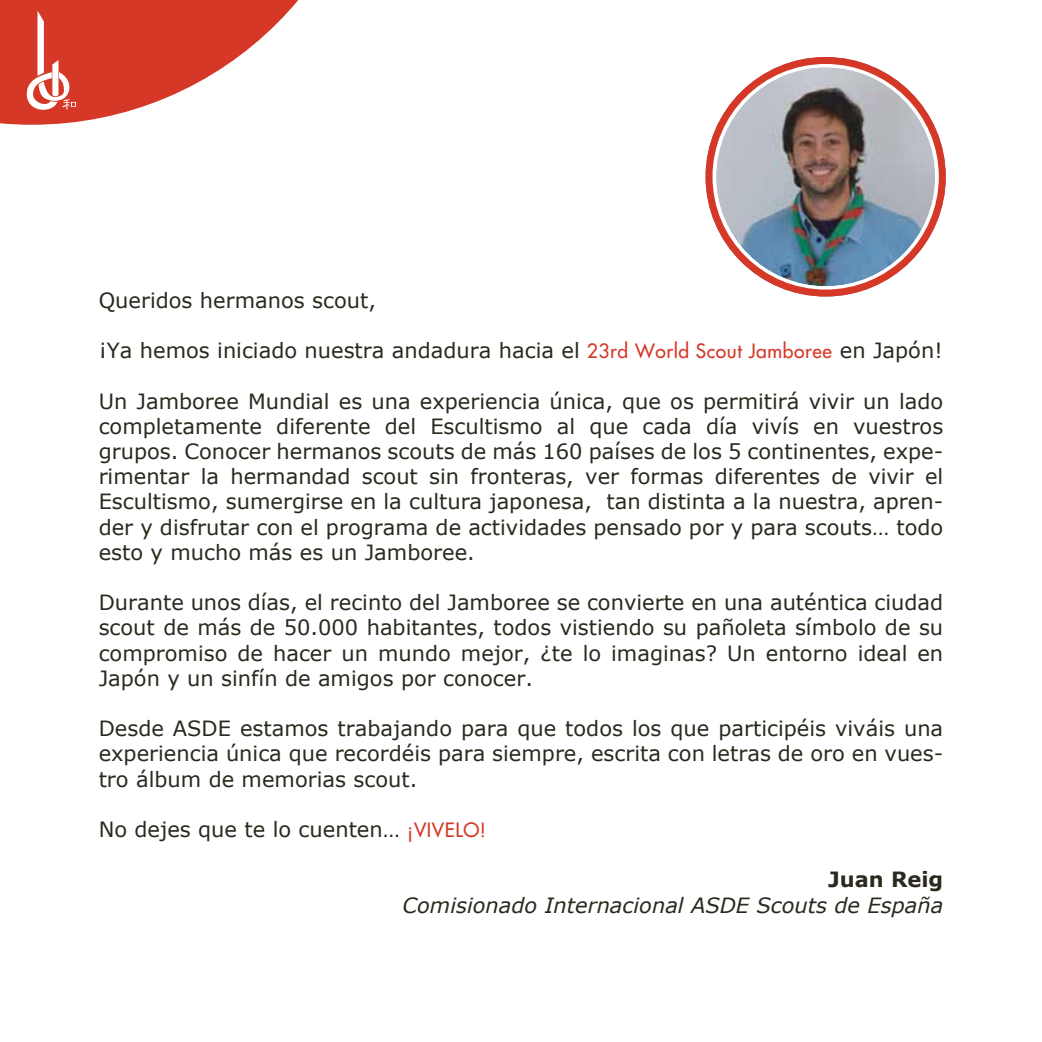
<style>
.page{position:relative;width:1042px;height:1042px;background:#fff}
.page>*{position:absolute;margin:0;border:0;box-sizing:border-box;transform-origin:0 0}
.t1{font:21px/25.2px "Verdana";color:#2b281e;text-align:justify}
.t2{font:italic 21px "Verdana";color:#2b281e}
.t3{font:700 21px "Verdana";color:#2b281e}
.s1{font-family:"Futura";font-size:19.25px;color:#d53827}
</style>
<div class="page">
<svg style="left:0;top:0;width:299px;height:125px;fill:#d53827"></svg>
<svg style="left:25px;top:11px;width:51px;height:103px"></svg>
<img style="left:713px;top:60px;width:229px;height:230px">
<div style="left:709px;top:61px;width:233px;height:232px;border:7px solid #fff;border-radius:50%"></div>
<div style="left:705px;top:57px;width:241px;height:240px;border:7px solid #d53827;border-radius:50%"></div>
<p class="t1" style="left:99px;top:288px;width:279px">Queridos hermanos scout,</p>
<p class="t1" style="left:99px;top:338px;width:845px">¡Ya hemos iniciado nuestra andadura hacia el <span class="s1">23rd World Scout Jamboree</span> en Japón!</p>
<p class="t1" style="left:99px;top:389px;width:846px">Un Jamboree Mundial es una experiencia única, que os permitirá vivir un lado completamente diferente del Escultismo al que cada día vivís en vuestros grupos. Conocer hermanos scouts de más 160 países de los 5 continentes, expe&shy;rimentar la hermandad scout sin fronteras, ver formas diferentes de vivir el Escultismo, sumergirse en la cultura japonesa, tan distinta a la nuestra, apren&shy;der y disfrutar con el programa de actividades pensado por y para scouts… todo esto y mucho más es un Jamboree.</p>
<p class="t1" style="left:99px;top:590px;width:846px">Durante unos días, el recinto del Jamboree se convierte en una auténtica ciudad scout de más de 50.000 habitantes, todos vistiendo su pañoleta símbolo de su compromiso de hacer un mundo mejor, ¿te lo imaginas? Un entorno ideal en Japón y un sinfín de amigos por conocer.</p>
<p class="t1" style="left:99px;top:716px;width:846px">Desde ASDE estamos trabajando para que todos los que participéis viváis una experiencia única que recordéis para siempre, escrita con letras de oro en vues&shy;tro álbum de memorias scout.</p>
<p class="t1" style="left:99px;top:817px;width:389px">No dejes que te lo cuenten… <span class="s1">¡VIVELO!</span></p>
<p class="t3" style="left:828px;top:866px;width:116px">Juan Reig</p>
<p class="t2" style="left:402px;top:891px;width:542px">Comisionado Internacional ASDE Scouts de España</p>
</div>
